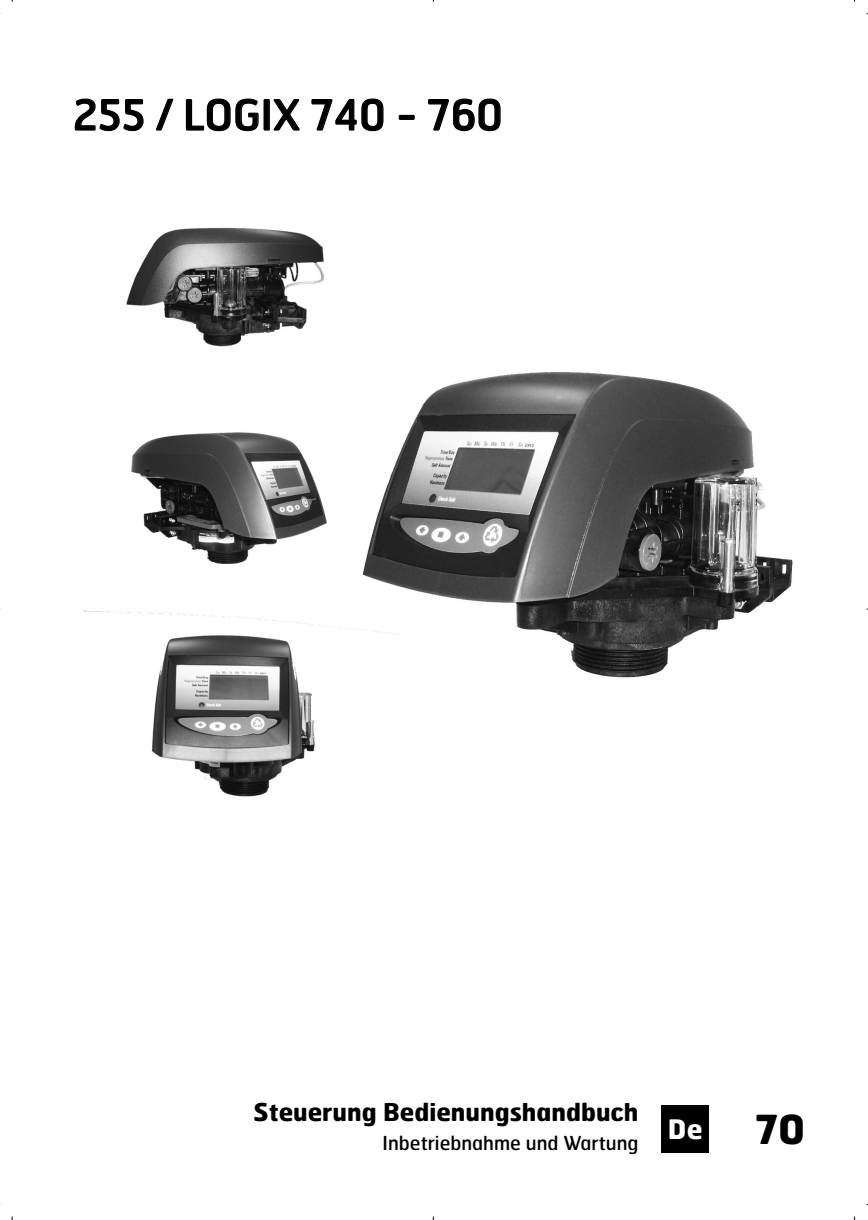
<style>
.page{position:relative;width:868px;height:1220px;background:#fff}
.page>*{position:absolute;margin:0;border:0;box-sizing:border-box;transform-origin:0 0}
.t1{font:41.4px "Hermes";color:#000}
.t2{font:700 40px "Hermes";color:#000}
.t3{font:700 26.8px "Hermes";color:#fff}
.t4{font:700 24.6px "Hermes";color:#000}
.t5{font:19.2px "Hermes";color:#000}
</style>
<div class="page">
<img style="left:83px;top:227px;width:710px;height:570px">
<div style="left:661px;top:1104px;width:48px;height:48px;background:#000"></div>
<h1 class="t1" style="left:73px;top:99px;width:431px">255 / LOGIX 740 - 760</h1>
<p class="t4" style="left:253px;top:1102px;width:387px">Steuerung Bedienungshandbuch</p>
<p class="t5" style="left:382px;top:1135px;width:257px">Inbetriebnahme und Wartung</p>
<p class="t3" style="left:668px;top:1119px;width:36px">De</p>
<h2 class="t2" style="left:755px;top:1114px;width:52px">70</h2>
</div>
